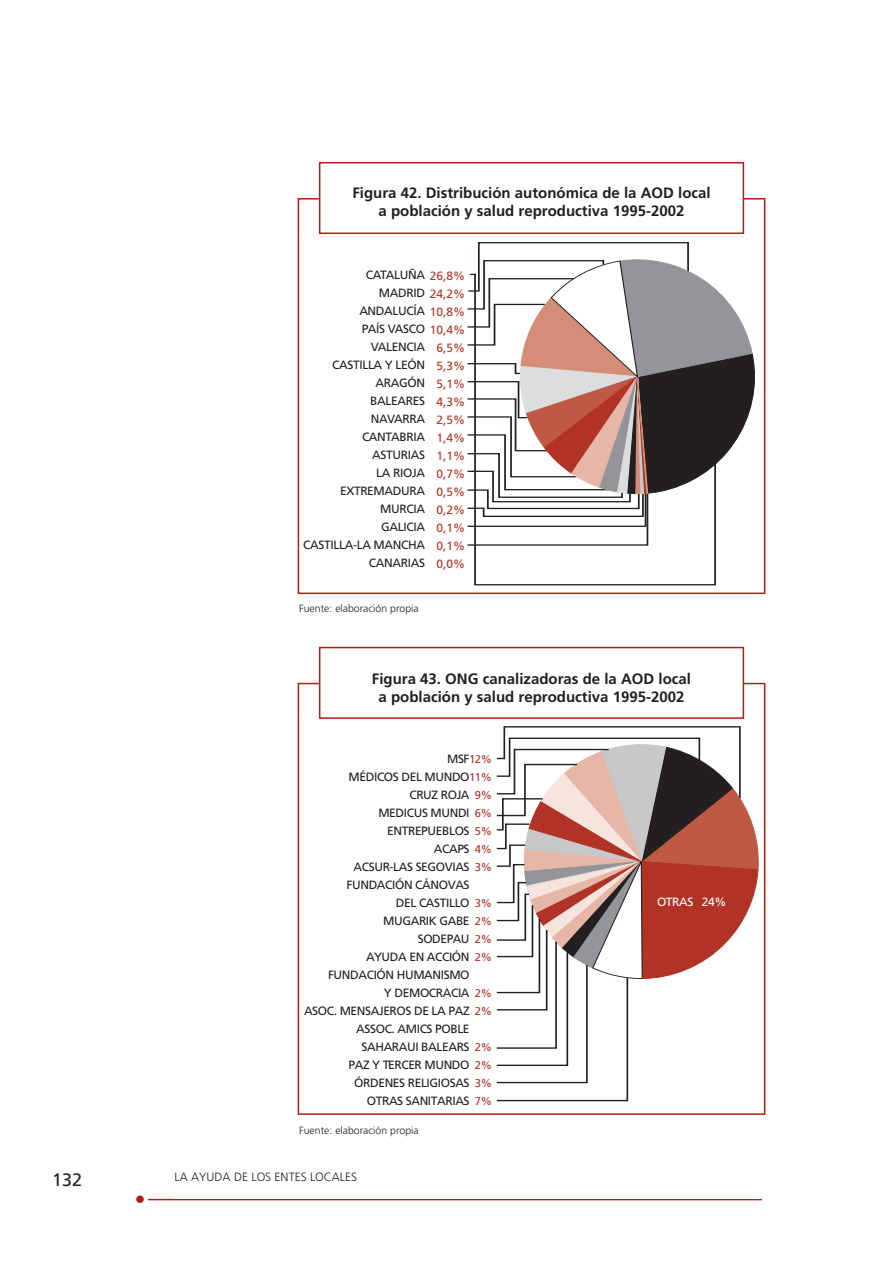
<style>
.page{position:relative;width:893px;height:1263px;background:#fff}
.page>*{position:absolute;margin:0;border:0;box-sizing:border-box;transform-origin:0 0}
.t1{font:18px "Frutiger";color:#231f20}
.t2{font:18px "Geneva";color:#b41d15}
.t3{font:700 15px/18px "Frutiger";color:#231f20;text-align:center}
.t4{font:12px/18px "Frutiger";letter-spacing:-.035em;color:#231f20;text-align:right}
.t5{font:12px/18px "Frutiger";letter-spacing:-.03em;color:#b13326;text-align:right}
.t6{font:300 12px "Frutiger";color:#231f20}
.t7{font:12px "Frutiger";letter-spacing:-.035em;color:#fff}
.t8{font:11.25px "Frutiger";color:#b13326}
.t9{font:300 10.5px "Frutiger";color:#231f20}
.s1{color:#231f20}
.s2{font-size:11.25px;color:#b13326}
</style>
<div class="page">
<hr style="left:137px;top:1199px;width:625px;height:1px;background:#b41d15">
<div style="left:133px;top:1186px;width:15px;height:28px;background:#fff"></div>
<svg style="left:474px;top:546px;width:242px;height:40px"></svg>
<svg style="left:467px;top:242px;width:288px;height:304px"></svg>
<div style="left:298px;top:198px;width:467px;height:396px;border:2px solid #b41d15"></div>
<div style="left:320px;top:163px;width:423px;height:70px;background:#fff"></div>
<div style="left:319px;top:162px;width:425px;height:72px;border:2px solid #b41d15"></div>
<svg style="left:496px;top:710px;width:263px;height:392px"></svg>
<div style="left:298px;top:683px;width:467px;height:432px;border:2px solid #b41d15"></div>
<div style="left:320px;top:647px;width:423px;height:71px;background:#fff"></div>
<div style="left:319px;top:647px;width:425px;height:72px;border:2px solid #b41d15"></div>
<p class="t3" style="left:352px;top:185px;width:360px">Figura 42. Distribución autonómica de la AOD local a población y salud reproductiva 1995-2002</p>
<p class="t5" style="left:359px;top:267px;width:107px"><span class="s1">CATALUÑA</span> 26,8%<br><span class="s1">MADRID</span> 24,2%<br><span class="s1">ANDALUCÍA</span> 10,8%<br><span class="s1">PAÍS VASCO</span> 10,4%<br>6,5%<br>5,3%<br>5,1%<br>4,3%<br>2,5%<br>1,4%<br>1,1%<br>0,7%<br>0,5%<br>0,2%<br>0,1%<br>0,1%<br>0,0%</p>
<p class="t4" style="left:303px;top:339px;width:123px">VALENCIA<br>CASTILLA Y LEÓN<br>ARAGÓN<br>BALEARES<br>NAVARRA<br>CANTABRIA<br>ASTURIAS<br>LA RIOJA<br>EXTREMADURA<br>MURCIA<br>GALICIA<br>CASTILLA-LA MANCHA<br>CANARIAS</p>
<p class="t9" style="left:299px;top:604px;width:121px">Fuente: elaboración propia</p>
<p class="t3" style="left:372px;top:671px;width:321px">Figura 43. ONG canalizadoras de la AOD local a población y salud reproductiva 1995-2002</p>
<p class="t4" style="left:447px;top:751px;width:47px">MSF<span class="s2">12%</span></p>
<p class="t4" style="left:349px;top:769px;width:145px">MÉDICOS DEL MUNDO<span class="s2">11%</span></p>
<p class="t4" style="left:409px;top:787px;width:84px">CRUZ ROJA <span class="s2">9%</span></p>
<p class="t4" style="left:378px;top:805px;width:115px">MEDICUS MUNDI <span class="s2">6%</span></p>
<p class="t4" style="left:387px;top:823px;width:106px">ENTREPUEBLOS <span class="s2">5%</span></p>
<p class="t4" style="left:434px;top:841px;width:60px">ACAPS <span class="s2">4%</span></p>
<p class="t4" style="left:354px;top:859px;width:140px">ACSUR-LAS SEGOVIAS <span class="s2">3%</span></p>
<p class="t4" style="left:347px;top:877px;width:125px">FUNDACIÓN CÁNOVAS</p>
<p class="t4" style="left:396px;top:895px;width:98px">DEL CASTILLO <span class="s2">3%</span></p>
<p class="t4" style="left:383px;top:913px;width:110px">MUGARIK GABE <span class="s2">2%</span></p>
<p class="t4" style="left:418px;top:931px;width:76px">SODEPAU <span class="s2">2%</span></p>
<p class="t4" style="left:366px;top:949px;width:105px">AYUDA EN ACCIÓN</p>
<p class="t4" style="left:328px;top:967px;width:143px">FUNDACIÓN HUMANISMO</p>
<p class="t4" style="left:384px;top:985px;width:110px">Y DEMOCRACIA <span class="s2">2%</span></p>
<p class="t4" style="left:304px;top:1003px;width:190px">ASOC. MENSAJEROS DE LA PAZ <span class="s2">2%</span></p>
<p class="t4" style="left:356px;top:1021px;width:115px">ASSOC. AMICS POBLE</p>
<p class="t4" style="left:361px;top:1039px;width:132px">SAHARAUI BALEARS <span class="s2">2%</span></p>
<p class="t4" style="left:348px;top:1057px;width:123px">PAZ Y TERCER MUNDO</p>
<p class="t4" style="left:354px;top:1075px;width:139px">ÓRDENES RELIGIOSAS <span class="s2">3%</span></p>
<p class="t4" style="left:367px;top:1093px;width:127px">OTRAS SANITARIAS <span class="s2">7%</span></p>
<p class="t8" style="left:475px;top:952px;width:19px">2%</p>
<p class="t8" style="left:475px;top:1060px;width:19px">2%</p>
<p class="t9" style="left:299px;top:1126px;width:121px">Fuente: elaboración propia</p>
<h1 class="t1" style="left:52px;top:1173px;width:32px">132</h1>
<p class="t6" style="left:175px;top:1172px;width:184px">LA AYUDA DE LOS ENTES LOCALES</p>
<h1 class="t2" style="left:134px;top:1189px;width:14px">•</h1>
<p class="t7" style="left:657px;top:897px;width:71px">OTRAS 24%</p>
</div>
